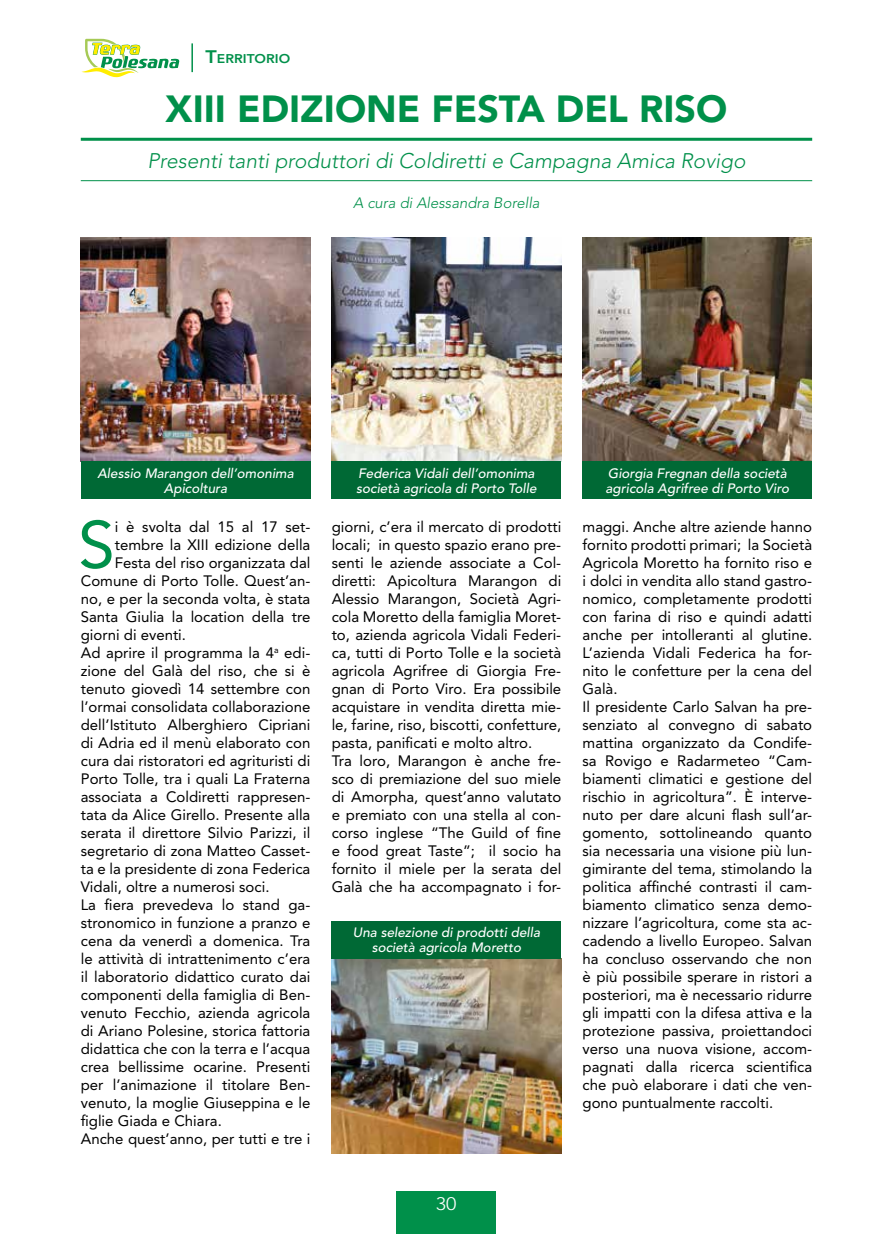
<style>
.page{position:relative;width:893px;height:1234px;background:#fff}
.page>*{position:absolute;margin:0;border:0;box-sizing:border-box;transform-origin:0 0}
.t1{font:65.85px "Avenir LT Std";color:#00904a}
.t2{font:900 37.5px "Avenir LT Std";color:#00904a}
.t3{font:italic 300 21px "Avenir LT Std";color:#00904a}
.t4{font:300 18px "Avenir LT Std";color:#fff;scale:1.1 1}
.t5{font:15px/18px "Avenir LT Std";color:#000}
.t6{font:italic 300 15px "Avenir LT Std";color:#00904a}
.t7{font:italic 500 13.5px/15px "Avenir LT Std";color:#fff;text-align:center}
.t8{font:800 12.6px "Avenir LT Std";color:#00904a;scale:1.1 1}
.s1{font-size:18px}
</style>
<div class="page">
<div style="left:397px;top:1191px;width:99px;height:42px;background:#00904a"></div>
<hr style="left:191px;top:43px;width:2px;height:29px;background:#00904a">
<svg style="left:81px;top:39px;width:99px;height:39px"></svg>
<img style="left:332px;top:237px;width:229px;height:224px">
<img style="left:582px;top:237px;width:230px;height:224px">
<img style="left:81px;top:237px;width:229px;height:224px">
<img style="left:332px;top:958px;width:229px;height:194px">
<hr style="left:81px;top:138px;width:731px;height:3px;background:#00904a">
<hr style="left:81px;top:180px;width:731px;height:1px;background:#00904a">
<div style="left:81px;top:461px;width:229px;height:38px;background:#006935"></div>
<div style="left:332px;top:921px;width:229px;height:37px;background:#006935"></div>
<div style="left:332px;top:461px;width:229px;height:38px;background:#006935"></div>
<div style="left:583px;top:461px;width:229px;height:38px;background:#006935"></div>
<p class="t8" style="left:206px;top:51px;width:78px"><span class="s1">T</span>ERRITORIO</p>
<h2 class="t2" style="left:166px;top:86px;width:563px">XIII EDIZIONE FESTA DEL RISO</h2>
<h3 class="t3" style="left:147px;top:148px;width:599px">Presenti tanti produttori di Coldiretti e Campagna Amica Rovigo</h3>
<p class="t6" style="left:353px;top:194px;width:188px">A cura di Alessandra Borella</p>
<p class="t7" style="left:97px;top:466px;width:198px">Alessio Marangon dell’omonima<br>Apicoltura</p>
<h1 class="t1" style="left:78px;top:506px;width:38px">S</h1>
<p class="t5" style="left:115px;top:517px;width:197px">i è svolta dal 15 al 17 set-</p>
<p class="t5" style="left:115px;top:535px;width:197px">tembre la XIII edizione della</p>
<p class="t5" style="left:115px;top:553px;width:197px">Festa del riso organizzata dal</p>
<p class="t5" style="left:81px;top:571px;width:231px">Comune di Porto Tolle. Quest’an-</p>
<p class="t5" style="left:81px;top:589px;width:231px">no, e per la seconda volta, è stata</p>
<p class="t5" style="left:81px;top:607px;width:231px">Santa Giulia la location della tre</p>
<p class="t5" style="left:81px;top:625px;width:107px">giorni di eventi.</p>
<p class="t5" style="left:81px;top:643px;width:231px">Ad aprire il programma la 4<sup>a</sup> edi-</p>
<p class="t5" style="left:81px;top:661px;width:231px">zione del Galà del riso, che si è</p>
<p class="t5" style="left:81px;top:679px;width:231px">tenuto giovedì 14 settembre con</p>
<p class="t5" style="left:81px;top:697px;width:231px">l’ormai consolidata collaborazione</p>
<p class="t5" style="left:81px;top:715px;width:231px">dell’Istituto Alberghiero Cipriani</p>
<p class="t5" style="left:81px;top:733px;width:231px">di Adria ed il menù elaborato con</p>
<p class="t5" style="left:81px;top:751px;width:231px">cura dai ristoratori ed agrituristi di</p>
<p class="t5" style="left:81px;top:769px;width:231px">Porto Tolle, tra i quali La Fraterna</p>
<p class="t5" style="left:81px;top:787px;width:231px">associata a Coldiretti rappresen-</p>
<p class="t5" style="left:81px;top:805px;width:231px">tata da Alice Girello. Presente alla</p>
<p class="t5" style="left:81px;top:823px;width:231px">serata il direttore Silvio Parizzi, il</p>
<p class="t5" style="left:81px;top:841px;width:231px">segretario di zona Matteo Casset-</p>
<p class="t5" style="left:81px;top:859px;width:231px">ta e la presidente di zona Federica</p>
<p class="t5" style="left:81px;top:877px;width:190px">Vidali, oltre a numerosi soci.</p>
<p class="t5" style="left:81px;top:895px;width:231px">La fiera prevedeva lo stand ga-</p>
<p class="t5" style="left:81px;top:913px;width:231px">stronomico in funzione a pranzo e</p>
<p class="t5" style="left:81px;top:931px;width:231px">cena da venerdì a domenica. Tra</p>
<p class="t5" style="left:81px;top:949px;width:231px">le attività di intrattenimento c’era</p>
<p class="t5" style="left:81px;top:967px;width:231px">il laboratorio didattico curato dai</p>
<p class="t5" style="left:81px;top:985px;width:231px">componenti della famiglia di Ben-</p>
<p class="t5" style="left:81px;top:1003px;width:231px">venuto Fecchio, azienda agricola</p>
<p class="t5" style="left:81px;top:1021px;width:231px">di Ariano Polesine, storica fattoria</p>
<p class="t5" style="left:81px;top:1039px;width:231px">didattica che con la terra e l’acqua</p>
<p class="t5" style="left:81px;top:1057px;width:231px">crea bellissime ocarine. Presenti</p>
<p class="t5" style="left:81px;top:1075px;width:231px">per l’animazione il titolare Ben-</p>
<p class="t5" style="left:81px;top:1093px;width:231px">venuto, la moglie Giuseppina e le</p>
<p class="t5" style="left:81px;top:1111px;width:143px">figlie Giada e Chiara.</p>
<p class="t5" style="left:81px;top:1129px;width:231px">Anche quest’anno, per tutti e tre i</p>
<p class="t7" style="left:356px;top:466px;width:182px;text-align:left">Federica Vidali dell’omonima società agricola di Porto Tolle</p>
<p class="t7" style="left:606px;top:466px;width:185px;text-align:left">Giorgia Fregnan della società agricola Agrifree di Porto Viro</p>
<p class="t5" style="left:332px;top:517px;width:231px">giorni, c’era il mercato di prodotti locali; in questo spazio erano pre&shy;senti le aziende associate a Col&shy;diretti: Apicoltura Marangon di Alessio Marangon, Società Agri&shy;cola Moretto della famiglia Moret&shy;to, azienda agricola Vidali Federi&shy;ca, tutti di Porto Tolle e la società agricola Agrifree di Giorgia Fre&shy;gnan di Porto Viro. Era possibile acquistare in vendita diretta mie&shy;le, farine, riso, biscotti, confetture, pasta, panificati e molto altro.<br>Tra loro, Marangon è anche fre&shy;sco di premiazione del suo miele di Amorpha, quest’anno valutato e premiato con una stella al con&shy;corso inglese “The Guild of fine e food great Taste”; il socio ha fornito il miele per la serata del Galà che ha accompagnato i for-</p>
<p class="t5" style="left:583px;top:517px;width:231px">maggi. Anche altre aziende hanno fornito prodotti primari; la Società Agricola Moretto ha fornito riso e i dolci in vendita allo stand gastro&shy;nomico, completamente prodotti con farina di riso e quindi adatti anche per intolleranti al glutine.<br>L’azienda Vidali Federica ha for&shy;nito le confetture per la cena del Galà.<br>Il presidente Carlo Salvan ha pre&shy;senziato al convegno di sabato mattina organizzato da Condife&shy;sa Rovigo e Radarmeteo “Cam&shy;biamenti climatici e gestione del rischio in agricoltura”. È interve&shy;nuto per dare alcuni flash sull’ar&shy;gomento, sottolineando quanto sia necessaria una visione più lun&shy;gimirante del tema, stimolando la politica affinché contrasti il cam&shy;biamento climatico senza demo&shy;nizzare l’agricoltura, come sta ac&shy;cadendo a livello Europeo. Salvan ha concluso osservando che non è più possibile sperare in ristori a posteriori, ma è necessario ridurre gli impatti con la difesa attiva e la protezione passiva, proiettandoci verso una nuova visione, accom&shy;pagnati dalla ricerca scientifica che può elaborare i dati che ven&shy;gono puntualmente raccolti.</p>
<p class="t7" style="left:353px;top:925px;width:189px">Una selezione di prodotti della società agricola Moretto</p>
<p class="t4" style="left:436px;top:1193px;width:20px">30</p>
</div>
